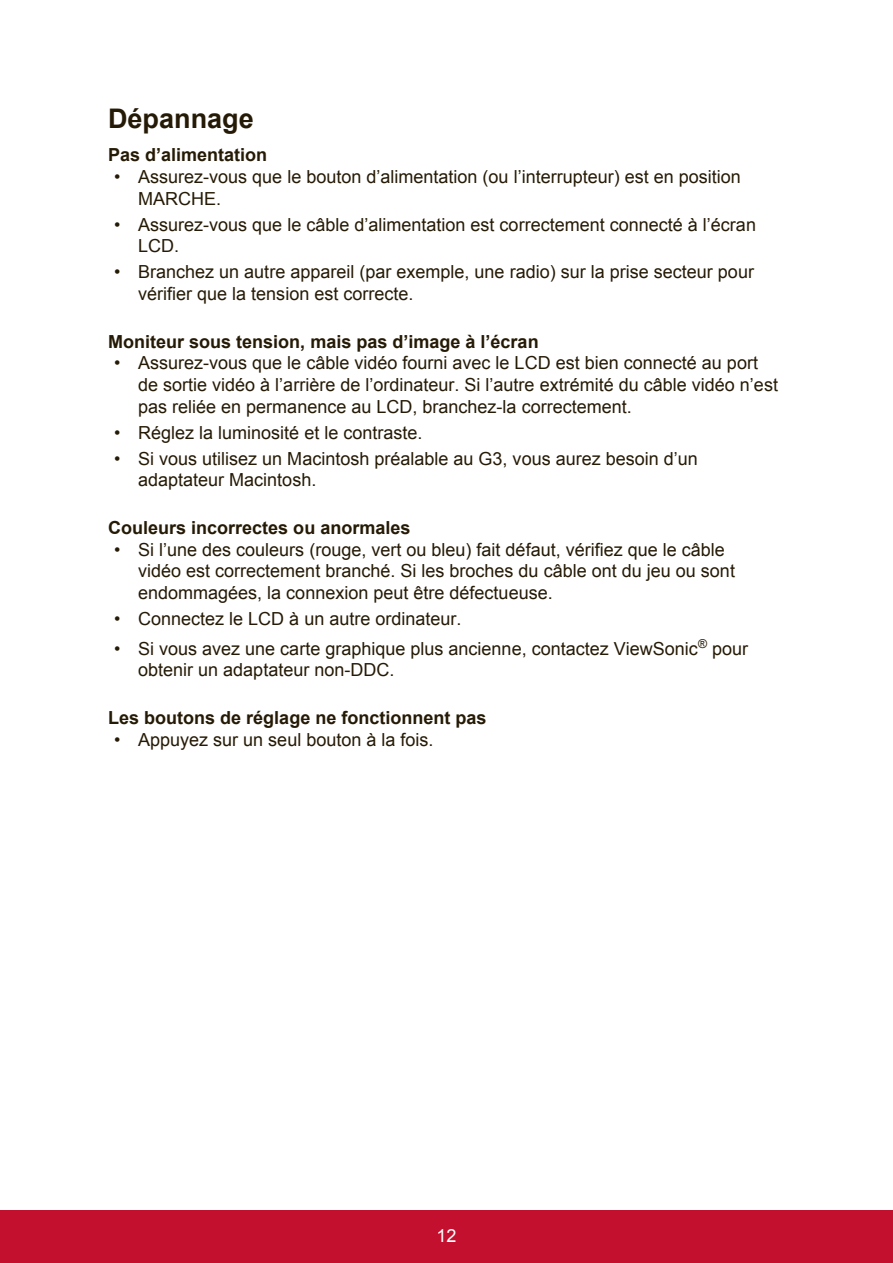
<style>
.page{position:relative;width:893px;height:1263px;background:#fff}
.page>*{position:absolute;margin:0;border:0;box-sizing:border-box;transform-origin:0 0}
.t1{font:700 27px "Arial";color:#251a05}
.t2{font:18px/21.6px "Arial";color:#251a05}
.t3{font:700 18px "Arial";color:#251a05}
.t4{font:18px "Arial";color:#fff}
</style>
<div class="page">
<div style="left:0;top:1210px;width:892px;height:53px;background:#c3102f"></div>
<h1 class="t1" style="left:108px;top:100px;width:147px">Dépannage</h1>
<p class="t3" style="left:108px;top:143px;width:161px">Pas d’alimentation</p>
<p class="t2" style="left:138px;top:166px;width:604px;text-indent:-24px">• Assurez-vous que le bouton d’alimentation (ou l’interrupteur) est en position<br>MARCHE.</p>
<p class="t2" style="left:138px;top:214px;width:619px;text-indent:-24px">• Assurez-vous que le câble d’alimentation est correctement connecté à l’écran<br>LCD.</p>
<p class="t2" style="left:138px;top:261px;width:617px;text-indent:-24px">• Branchez un autre appareil (par exemple, une radio) sur la prise secteur pour vérifier que la tension est correcte.</p>
<p class="t3" style="left:108px;top:329px;width:432px">Moniteur sous tension, mais pas d’image à l’écran</p>
<p class="t2" style="left:138px;top:352px;width:641px;text-indent:-24px">• Assurez-vous que le câble vidéo fourni avec le LCD est bien connecté au port de sortie vidéo à l’arrière de l’ordinateur. Si l’autre extrémité du câble vidéo n’est pas reliée en permanence au LCD, branchez-la correctement.</p>
<p class="t2" style="left:114px;top:422px;width:310px">• Réglez la luminosité et le contraste.</p>
<p class="t2" style="left:138px;top:448px;width:561px;text-indent:-24px">• Si vous utilisez un Macintosh préalable au G3, vous aurez besoin d’un adaptateur Macintosh.</p>
<p class="t3" style="left:108px;top:516px;width:304px">Couleurs incorrectes ou anormales</p>
<p class="t2" style="left:138px;top:539px;width:598px;text-indent:-24px">• Si l’une des couleurs (rouge, vert ou bleu) fait défaut, vérifiez que le câble vidéo est correctement branché. Si les broches du câble ont du jeu ou sont endommagées, la connexion peut être défectueuse.</p>
<p class="t2" style="left:114px;top:608px;width:349px">• Connectez le LCD à un autre ordinateur.</p>
<p class="t2" style="left:138px;top:638px;width:611px;text-indent:-24px">• Si vous avez une carte graphique plus ancienne, contactez ViewSonic<sup>®</sup> pour obtenir un adaptateur non-DDC.</p>
<p class="t3" style="left:108px;top:705px;width:380px">Les boutons de réglage ne fonctionnent pas</p>
<p class="t2" style="left:114px;top:728px;width:321px">• Appuyez sur un seul bouton à la fois.</p>
<p class="t4" style="left:436px;top:1223px;width:22px">12</p>
</div>
